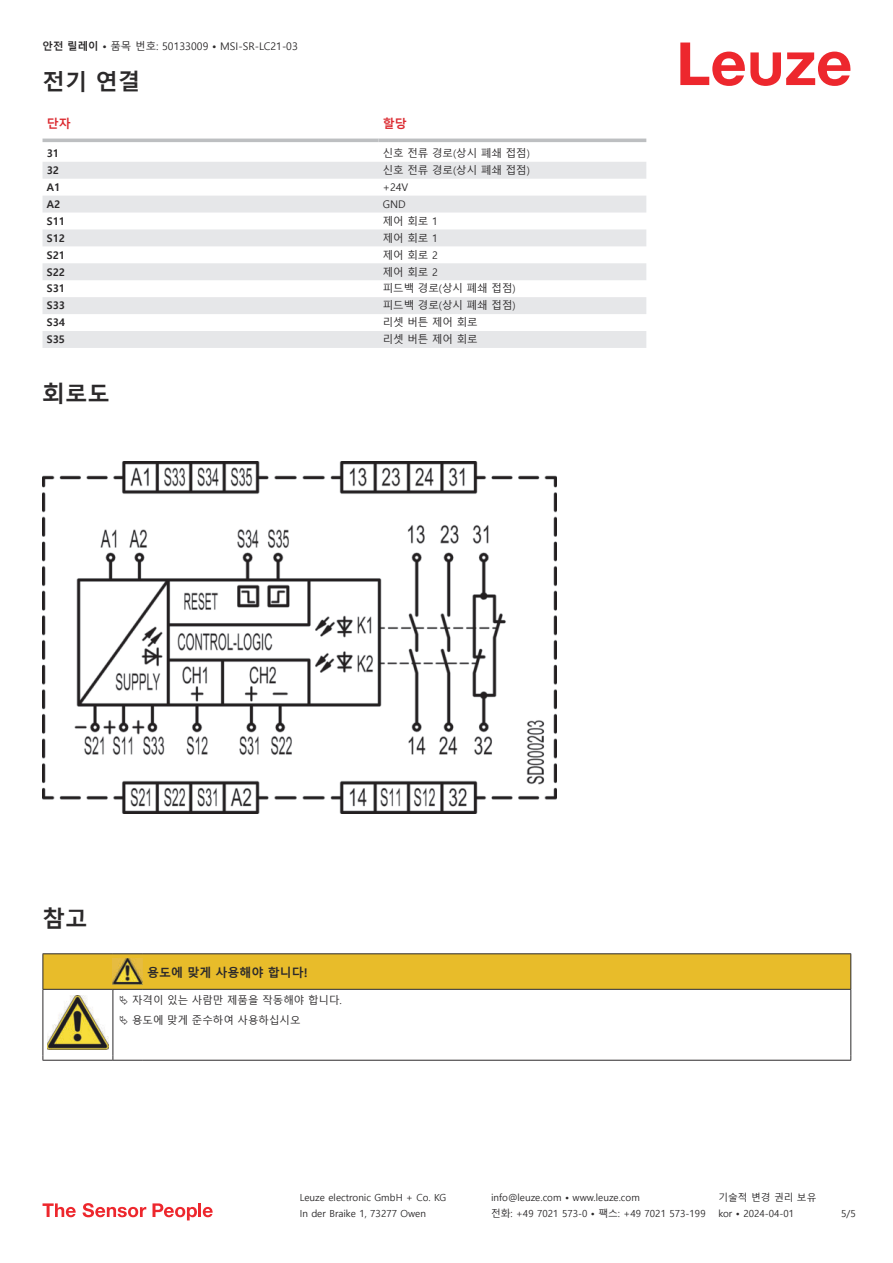
<style>
.page{position:relative;width:893px;height:1263px;background:#fff}
.page>*{position:absolute;margin:0;border:0;box-sizing:border-box;transform-origin:0 0}
.t1{font:700 22.5px "Malgun Gothic";color:#2b292a}
.t2{font:700 12px "Malgun Gothic";color:#2b292a}
.t3{font:700 12px "Malgun Gothic";color:#db2a30}
.t4{font:10.5px/20.2px "Malgun Gothic";color:#2b292a}
.t5{font:700 10.5px "Malgun Gothic";color:#2b292a}
.t6{font:9.75px "Malgun Gothic";color:#2b292a}
.s1{font-weight:700}
</style>
<div class="page">
<svg style="left:680px;top:43px;width:170px;height:43px"></svg>
<svg style="left:43px;top:138px;width:603px;height:1px"></svg>
<svg style="left:43px;top:162px;width:603px;height:186px;fill:#e6e7e9"></svg>
<hr style="left:43px;top:139px;width:335px;height:3px;background:#bdbfc1">
<hr style="left:378px;top:139px;width:268px;height:3px;background:#bdbfc1">
<svg style="left:43px;top:1203px;width:33px;height:14px"></svg>
<svg style="left:83px;top:1203px;width:63px;height:14px"></svg>
<svg style="left:153px;top:1203px;width:44px;height:17px"></svg>
<hr style="left:198px;top:1203px;width:3px;height:14px;background:#ed272d">
<svg style="left:203px;top:1207px;width:10px;height:10px"></svg>
<img style="left:43px;top:461px;width:513px;height:352px">
<svg style="left:44px;top:1031px;width:806px;height:29px"></svg>
<hr style="left:43px;top:953px;width:70px;height:1px;background:#2b292a">
<hr style="left:113px;top:953px;width:30px;height:1px;background:#2b292a">
<hr style="left:143px;top:953px;width:708px;height:1px;background:#2b292a">
<hr style="left:43px;top:990px;width:1px;height:66px;background:#2b292a">
<hr style="left:113px;top:990px;width:1px;height:66px;background:#2b292a">
<hr style="left:850px;top:990px;width:1px;height:66px;background:#2b292a">
<hr style="left:43px;top:1060px;width:70px;height:1px;background:#2b292a">
<hr style="left:113px;top:1060px;width:30px;height:1px;background:#2b292a">
<hr style="left:143px;top:1060px;width:708px;height:1px;background:#2b292a">
<img style="left:47px;top:1031px;width:61px;height:18px">
<svg style="left:43px;top:954px;width:808px;height:77px"></svg>
<p class="t4" style="left:43px;top:37px;width:257px"><span class="s1">안전 릴레이 •</span> 품목 번호: 50133009 <span class="s1">•</span> MSI-SR-LC21-03</p>
<h1 class="t1" style="left:43px;top:69px;width:99px">전기 연결</h1>
<p class="t3" style="left:47px;top:116px;width:25px">단자</p>
<p class="t3" style="left:383px;top:116px;width:25px">할당</p>
<p class="t5" style="left:47px;top:147px;width:14px">31</p>
<p class="t4" style="left:383px;top:143px;width:149px">신호 전류 경로(상시 폐쇄 접점)</p>
<p class="t5" style="left:47px;top:164px;width:14px">32</p>
<p class="t4" style="left:383px;top:160px;width:149px">신호 전류 경로(상시 폐쇄 접점)</p>
<p class="t5" style="left:47px;top:181px;width:15px">A1</p>
<p class="t4" style="left:383px;top:177px;width:27px">+24V</p>
<p class="t5" style="left:47px;top:198px;width:15px">A2</p>
<p class="t4" style="left:383px;top:194px;width:24px">GND</p>
<p class="t5" style="left:47px;top:215px;width:20px">S11</p>
<p class="t4" style="left:383px;top:211px;width:57px">제어 회로 1</p>
<p class="t5" style="left:47px;top:232px;width:20px">S12</p>
<p class="t4" style="left:383px;top:228px;width:57px">제어 회로 1</p>
<p class="t5" style="left:47px;top:249px;width:20px">S21</p>
<p class="t4" style="left:383px;top:245px;width:57px">제어 회로 2</p>
<p class="t5" style="left:47px;top:266px;width:20px">S22</p>
<p class="t4" style="left:383px;top:262px;width:57px">제어 회로 2</p>
<p class="t5" style="left:47px;top:283px;width:20px">S31</p>
<p class="t4" style="left:383px;top:279px;width:134px">피드백 경로(상시 폐쇄 접점)</p>
<p class="t5" style="left:47px;top:300px;width:20px">S33</p>
<p class="t4" style="left:383px;top:296px;width:134px">피드백 경로(상시 폐쇄 접점)</p>
<p class="t5" style="left:47px;top:316px;width:20px">S34</p>
<p class="t4" style="left:383px;top:313px;width:97px">리셋 버튼 제어 회로</p>
<p class="t5" style="left:47px;top:333px;width:20px">S35</p>
<p class="t4" style="left:383px;top:329px;width:97px">리셋 버튼 제어 회로</p>
<h1 class="t1" style="left:43px;top:381px;width:69px">회로도</h1>
<h1 class="t1" style="left:43px;top:905px;width:46px">참고</h1>
<p class="t2" style="left:147px;top:965px;width:162px">용도에 맞게 사용해야 합니다!</p>
<p class="t4" style="left:132px;top:990px;width:211px">자격이 있는 사람만 제품을 작동해야 합니다. 용도에 맞게 준수하여 사용하십시오</p>
<p class="t6" style="left:300px;top:1192px;width:148px">Leuze electronic GmbH + Co. KG</p>
<p class="t6" style="left:491px;top:1192px;width:150px">info@leuze.com • www.leuze.com</p>
<p class="t6" style="left:718px;top:1192px;width:100px">기술적 변경 권리 보유</p>
<p class="t6" style="left:300px;top:1208px;width:128px">In der Braike 1, 73277 Owen</p>
<p class="t6" style="left:491px;top:1208px;width:216px">전화: +49 7021 573-0 • 팩스: +49 7021 573-199</p>
<p class="t6" style="left:718px;top:1208px;width:77px">kor • 2024-04-01</p>
<p class="t6" style="left:841px;top:1208px;width:16px">5/5</p>
</div>
